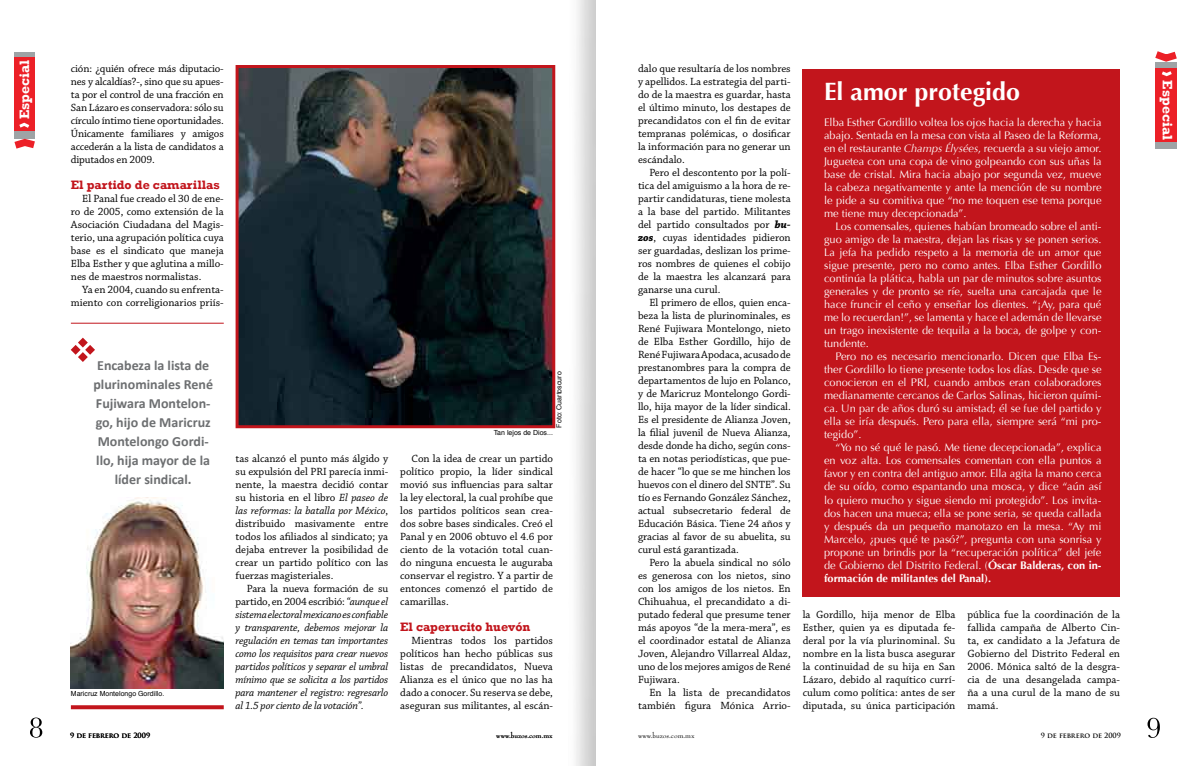
<style>
.page{position:relative;width:1191px;height:766px;background:#fff}
.page>*{position:absolute;margin:0;border:0;box-sizing:border-box;transform-origin:0 0}
.t1{font:700 25px "Optima";color:#fff}
.t2{font:700 14px/19px "Calibri";color:#6d6f71;text-align:center}
.t3{font:700 14px "Rockwell";color:#fff}
.t4{font:700 12.5px "Rockwell";color:#c2151c}
.t5{font:11px/13px "Chaparral Pro";color:#000;text-align:justify}
.t6{font:11px/13px "Optima";color:#fff;text-align:justify}
.t7{font:italic 11px/13px "Chaparral Pro";letter-spacing:-.015em;color:#000;text-align:justify}
.t8{font:8px "Bernhard Modern Std";color:#000}
.t9{font:7px "Helvetica";color:#000}
.t10{font:700 7px "Trajan Pro";letter-spacing:-.01em;color:#000}
.s1{font-style:italic}
.s2{font-style:normal}
.s3{font-weight:700;font-style:italic}
.s4{font-weight:700}
</style>
<div class="page">
<div style="left:14px;top:52px;width:21px;height:86px;background:#9ea3a5"></div>
<div style="left:14px;top:57px;width:21px;height:74px;background:#ec2027"></div>
<svg style="left:14px;top:122px;width:21px;height:27px"></svg>
<svg style="left:1155px;top:141px;width:21px;height:7px"></svg>
<div style="left:1155px;top:68px;width:21px;height:73px;background:#ec2027"></div>
<svg style="left:1155px;top:51px;width:22px;height:27px"></svg>
<svg style="left:1147px;top:717px;width:12px;height:20px"></svg>
<svg style="left:30px;top:717px;width:12px;height:20px"></svg>
<hr style="left:71px;top:322px;width:153px;height:1px;background:#c2151c">
<svg style="left:71px;top:705px;width:153px;height:4px"></svg>
<svg style="left:71px;top:337px;width:24px;height:25px"></svg>
<img style="left:71px;top:497px;width:152px;height:191px">
<img style="left:239px;top:69px;width:312px;height:355px">
<div style="left:235px;top:65px;width:320px;height:363px;border:3px solid #c2151c"></div>
<div style="left:802px;top:69px;width:318px;height:527px;background:#c2151c"></div>
<p class="t3" style="left:16px;top:119px;width:61px;rotate:-90deg">Especial</p>
<p class="t5" style="left:71px;top:62px;width:154px">ción: ¿quién ofrece más diputacio&shy;nes y alcaldías?-, sino que su apues&shy;ta por el control de una fracción en San Lázaro es conservadora: sólo su círculo íntimo tiene oportunidades.<br>Únicamente familiares y amigos accederán a la lista de candidatos a diputados en 2009.</p>
<p class="t4" style="left:71px;top:177px;width:150px">El partido de camarillas</p>
<p class="t5" style="left:71px;top:192px;width:154px;text-indent:11px">El Panal fue creado el 30 de ene&shy;ro de 2005, como extensión de la Asociación Ciudadana del Magis&shy;terio, una agrupación política cuya base es el sindicato que maneja Elba Esther y que aglutina a millo&shy;nes de maestros normalistas.</p>
<p class="t5" style="left:71px;top:283px;width:154px;text-align:right">Ya en 2004, cuando su enfrenta&shy;miento con correligionarios priís-</p>
<p class="t2" style="left:93px;top:355px;width:121px">Encabeza la lista de plurinominales René<br>Fujiwara Montelon&shy;go, hijo de Maricruz<br>Montelongo Gordi&shy;llo, hija mayor de la líder sindical.</p>
<p class="t9" style="left:71px;top:688px;width:95px">Maricruz Montelongo Gordillo.</p>
<p class="t5" style="left:236px;top:452px;width:154px">tas alcanzó el punto más álgido y su expulsión del PRI parecía inmi&shy;nente, la maestra decidió contar su historia en el libro <span class="s1">El paseo de las reformas: la batalla por México</span>, distribuido masivamente entre todos los afiliados al sindicato; ya dejaba entrever la posibilidad de crear un partido político con las fuerzas magisteriales.</p>
<p class="t7" style="left:236px;top:582px;width:154px;text-indent:11px"><span class="s2">Para la nueva formación de su partido, en 2004 escribió:</span> “aunque el sistema electoral mexicano es confiable y transparente, debemos mejorar la regulación en temas tan importantes como los requisitos para crear nuevos partidos políticos y separar el umbral mínimo que se solicita a los partidos para mantener el registro: regresarlo al 1.5 por ciento de la votación”.</p>
<p class="t9" style="left:553px;top:427px;width:58px;rotate:-90deg">Foto: Cuartoscuro</p>
<p class="t9" style="left:494px;top:427px;width:61px">Tan lejos de Dios...</p>
<p class="t5" style="left:400px;top:452px;width:154px;text-indent:11px">Con la idea de crear un partido político propio, la líder sindical movió sus influencias para saltar la ley electoral, la cual prohíbe que los partidos políticos sean crea&shy;dos sobre bases sindicales. Creó el Panal y en 2006 obtuvo el 4.6 por ciento de la votación total cuan&shy;do ninguna encuesta le auguraba conservar el registro. Y a partir de entonces comenzó el partido de camarillas.</p>
<p class="t4" style="left:400px;top:619px;width:132px">El caperucito huevón</p>
<p class="t5" style="left:400px;top:634px;width:154px;text-indent:11px">Mientras todos los partidos políticos han hecho públicas sus listas de precandidatos, Nueva Alianza es el único que no las ha dado a conocer. Su reserva se debe, aseguran sus militantes, al escán-</p>
<p class="t10" style="left:70px;top:730px;width:82px">9 DE FEBRERO DE 2009</p>
<p class="t8" style="left:496px;top:730px;width:58px">www.buzos.com.mx</p>
<p class="t5" style="left:638px;top:62px;width:154px">dalo que resultaría de los nombres y apellidos. La estrategia del parti&shy;do de la maestra es guardar, hasta el último minuto, los destapes de precandidatos con el fin de evitar tempranas polémicas, o dosificar la información para no generar un escándalo.</p>
<p class="t5" style="left:638px;top:166px;width:154px;text-indent:11px">Pero el descontento por la polí&shy;tica del amiguismo a la hora de re&shy;partir candidaturas, tiene molesta a la base del partido. Militantes del partido consultados por <span class="s3">bu&shy;zos</span>, cuyas identidades pidieron ser guardadas, deslizan los prime&shy;ros nombres de quienes el cobijo de la maestra les alcanzará para ganarse una curul.</p>
<p class="t5" style="left:638px;top:296px;width:154px;text-indent:11px">El primero de ellos, quien enca&shy;beza la lista de plurinominales, es René Fujiwara Montelongo, nieto de Elba Esther Gordillo, hijo de René Fujiwara Apodaca, acusado de prestanombres para la compra de departamentos de lujo en Polanco, y de Maricruz Montelongo Gordi&shy;llo, hija mayor de la líder sindical.<br>Es el presidente de Alianza Joven, la filial juvenil de Nueva Alianza, desde donde ha dicho, según cons&shy;ta en notas periodísticas, que pue&shy;de hacer “lo que se me hinchen los huevos con el dinero del SNTE”. Su tío es Fernando González Sánchez, actual subsecretario federal de Educación Básica. Tiene 24 años y gracias al favor de su abuelita, su curul está garantizada.</p>
<p class="t5" style="left:638px;top:556px;width:154px;text-indent:11px">Pero la abuela sindical no sólo es generosa con los nietos, sino con los amigos de los nietos. En Chihuahua, el precandidato a di&shy;putado federal que presume tener más apoyos “de la mera-mera”, es el coordinador estatal de Alianza Joven, Alejandro Villarreal Aldaz, uno de los mejores amigos de René Fujiwara.</p>
<p class="t5" style="left:638px;top:686px;width:154px;text-align:right">En la lista de precandidatos también figura Mónica Arrio-</p>
<h1 class="t1" style="left:824px;top:77px;width:197px">El amor protegido</h1>
<p class="t6" style="left:824px;top:116px;width:279px">Elba Esther Gordillo voltea los ojos hacia la derecha y hacia abajo. Sentada en la mesa con vista al Paseo de la Reforma, en el restaurante <span class="s1">Champs Élysées</span>, recuerda a su viejo amor.<br>Juguetea con una copa de vino golpeando con sus uñas la base de cristal. Mira hacia abajo por segunda vez, mueve la cabeza negativamente y ante la mención de su nombre le pide a su comitiva que “no me toquen ese tema porque me tiene muy decepcionada”.</p>
<p class="t6" style="left:824px;top:220px;width:279px;text-indent:11px">Los comensales, quienes habían bromeado sobre el anti&shy;guo amigo de la maestra, dejan las risas y se ponen serios.<br>La jefa ha pedido respeto a la memoria de un amor que sigue presente, pero no como antes. Elba Esther Gordillo continúa la plática, habla un par de minutos sobre asuntos generales y de pronto se ríe, suelta una carcajada que le hace fruncir el ceño y enseñar los dientes. “¡Ay, para qué me lo recuerdan!”, se lamenta y hace el ademán de llevarse un trago inexistente de tequila a la boca, de golpe y con&shy;tundente.</p>
<p class="t6" style="left:824px;top:350px;width:279px;text-indent:11px">Pero no es necesario mencionarlo. Dicen que Elba Es&shy;ther Gordillo lo tiene presente todos los días. Desde que se conocieron en el PRI, cuando ambos eran colaboradores medianamente cercanos de Carlos Salinas, hicieron quími&shy;ca. Un par de años duró su amistad; él se fue del partido y ella se iría después. Pero para ella, siempre será “mi pro&shy;tegido”.</p>
<p class="t6" style="left:824px;top:441px;width:279px;text-indent:11px">“Yo no sé qué le pasó. Me tiene decepcionada”, explica en voz alta. Los comensales comentan con ella puntos a favor y en contra del antiguo amor. Ella agita la mano cerca de su oído, como espantando una mosca, y dice “aún así lo quiero mucho y sigue siendo mi protegido”. Los invita&shy;dos hacen una mueca; ella se pone seria, se queda callada y después da un pequeño manotazo en la mesa. “Ay mi Marcelo, ¿pues qué te pasó?”, pregunta con una sonrisa y propone un brindis por la “recuperación política” del jefe de Gobierno del Distrito Federal. (<span class="s4">Óscar Balderas, con in&shy;formación de militantes del Panal).</span></p>
<p class="t5" style="left:802px;top:608px;width:154px">la Gordillo, hija menor de Elba Esther, quien ya es diputada fe&shy;deral por la vía plurinominal. Su nombre en la lista busca asegurar la continuidad de su hija en San Lázaro, debido al raquítico currí&shy;culum como política: antes de ser diputada, su única participación</p>
<p class="t5" style="left:967px;top:608px;width:154px">pública fue la coordinación de la fallida campaña de Alberto Cin&shy;ta, ex candidato a la Jefatura de Gobierno del Distrito Federal en 2006. Mónica saltó de la desgra&shy;cia de una desangelada campa&shy;ña a una curul de la mano de su mamá.</p>
<p class="t8" style="left:638px;top:730px;width:58px">www.buzos.com.mx</p>
<p class="t10" style="left:1040px;top:730px;width:82px">9 DE FEBRERO DE 2009</p>
<p class="t3" style="left:1176px;top:80px;width:61px;rotate:90deg">Especial</p>
</div>
